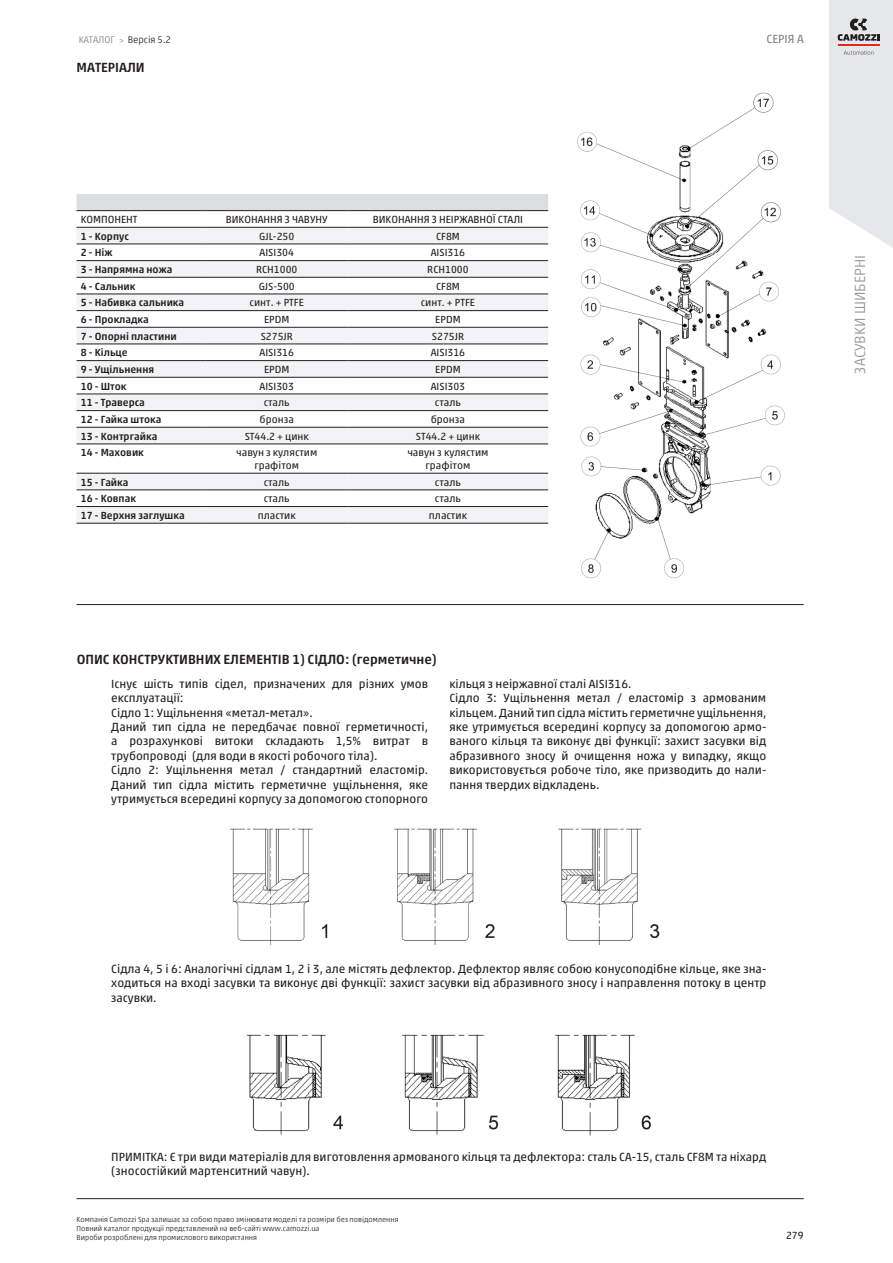
<style>
.page{position:relative;width:893px;height:1263px;background:#fff}
.page>*{position:absolute;margin:0;border:0;box-sizing:border-box;transform-origin:0 0}
.t1{font:300 15px "Akko W1 G";color:#939598}
.blockTitle_value{font:500 13.5px "Akko W1 G";color:#231f20}
.t2{font:12px/14.4px "Akko W1 G";color:#231f20;text-align:justify}
.t3{font:12px "Akko W1 G";color:#808285}
.t4{font:10.5px "Akko W1 G";color:#231f20}
.t5{font:500 10.5px "Akko W1 G";color:#231f20}
.t6{font:300 9.75px "Akko W1 G";color:#231f20}
.t7{font:300 7.5px/9px "Akko W1 G";color:#231f20}
.s1{color:#808285}
.s2{font-size:9px;color:#808285}
</style>
<div class="page">
<svg style="left:829px;top:0;width:64px;height:248px"></svg>
<hr style="left:838px;top:44px;width:41px;height:2px;background:#e72621">
<div style="left:77px;top:194px;width:471px;height:16px;background:#dcdddf"></div>
<div style="left:77px;top:228px;width:471px;height:16px;background:#f2f3f4"></div>
<svg style="left:77px;top:261px;width:471px;height:262px;fill:#f2f3f4"></svg>
<hr style="left:77px;top:210px;width:129px;height:1px;background:#231f20">
<hr style="left:206px;top:210px;width:142px;height:1px;background:#231f20">
<hr style="left:348px;top:210px;width:200px;height:1px;background:#231f20">
<hr style="left:77px;top:227px;width:129px;height:1px;background:#231f20">
<hr style="left:206px;top:227px;width:142px;height:1px;background:#231f20">
<hr style="left:348px;top:227px;width:200px;height:1px;background:#231f20">
<hr style="left:77px;top:244px;width:129px;height:1px;background:#231f20">
<hr style="left:206px;top:244px;width:142px;height:1px;background:#231f20">
<hr style="left:348px;top:244px;width:200px;height:1px;background:#231f20">
<hr style="left:77px;top:260px;width:129px;height:1px;background:#231f20">
<hr style="left:206px;top:260px;width:142px;height:1px;background:#231f20">
<hr style="left:348px;top:260px;width:200px;height:1px;background:#231f20">
<hr style="left:77px;top:277px;width:129px;height:1px;background:#231f20">
<hr style="left:206px;top:277px;width:142px;height:1px;background:#231f20">
<hr style="left:348px;top:277px;width:200px;height:1px;background:#231f20">
<hr style="left:77px;top:294px;width:129px;height:1px;background:#231f20">
<hr style="left:206px;top:294px;width:142px;height:1px;background:#231f20">
<hr style="left:348px;top:294px;width:200px;height:1px;background:#231f20">
<hr style="left:77px;top:310px;width:129px;height:1px;background:#231f20">
<hr style="left:206px;top:310px;width:142px;height:1px;background:#231f20">
<hr style="left:348px;top:310px;width:200px;height:1px;background:#231f20">
<hr style="left:77px;top:327px;width:129px;height:1px;background:#231f20">
<hr style="left:206px;top:327px;width:142px;height:1px;background:#231f20">
<hr style="left:348px;top:327px;width:200px;height:1px;background:#231f20">
<hr style="left:77px;top:344px;width:129px;height:1px;background:#231f20">
<hr style="left:206px;top:344px;width:142px;height:1px;background:#231f20">
<hr style="left:348px;top:344px;width:200px;height:1px;background:#231f20">
<hr style="left:77px;top:360px;width:129px;height:1px;background:#231f20">
<hr style="left:206px;top:360px;width:142px;height:1px;background:#231f20">
<hr style="left:348px;top:360px;width:200px;height:1px;background:#231f20">
<hr style="left:77px;top:377px;width:129px;height:1px;background:#231f20">
<hr style="left:206px;top:377px;width:142px;height:1px;background:#231f20">
<hr style="left:348px;top:377px;width:200px;height:1px;background:#231f20">
<hr style="left:77px;top:394px;width:129px;height:1px;background:#231f20">
<hr style="left:206px;top:394px;width:142px;height:1px;background:#231f20">
<hr style="left:348px;top:394px;width:200px;height:1px;background:#231f20">
<hr style="left:77px;top:410px;width:129px;height:1px;background:#231f20">
<hr style="left:206px;top:410px;width:142px;height:1px;background:#231f20">
<hr style="left:348px;top:410px;width:200px;height:1px;background:#231f20">
<hr style="left:77px;top:427px;width:129px;height:1px;background:#231f20">
<hr style="left:206px;top:427px;width:142px;height:1px;background:#231f20">
<hr style="left:348px;top:427px;width:200px;height:1px;background:#231f20">
<hr style="left:77px;top:444px;width:129px;height:1px;background:#231f20">
<hr style="left:206px;top:444px;width:142px;height:1px;background:#231f20">
<hr style="left:348px;top:444px;width:200px;height:1px;background:#231f20">
<hr style="left:77px;top:473px;width:129px;height:1px;background:#231f20">
<hr style="left:206px;top:473px;width:142px;height:1px;background:#231f20">
<hr style="left:348px;top:473px;width:200px;height:1px;background:#231f20">
<hr style="left:77px;top:490px;width:129px;height:1px;background:#231f20">
<hr style="left:206px;top:490px;width:142px;height:1px;background:#231f20">
<hr style="left:348px;top:490px;width:200px;height:1px;background:#231f20">
<hr style="left:77px;top:506px;width:129px;height:1px;background:#231f20">
<hr style="left:206px;top:506px;width:142px;height:1px;background:#231f20">
<hr style="left:348px;top:506px;width:200px;height:1px;background:#231f20">
<hr style="left:77px;top:523px;width:129px;height:1px;background:#231f20">
<hr style="left:206px;top:523px;width:142px;height:1px;background:#231f20">
<hr style="left:348px;top:523px;width:200px;height:1px;background:#231f20">
<hr style="left:77px;top:604px;width:727px;height:1px;background:#231f20">
<hr style="left:77px;top:1198px;width:727px;height:1px;background:#231f20">
<img style="left:577px;top:92px;width:208px;height:487px">
<img style="left:230px;top:828px;width:430px;height:117px">
<img style="left:246px;top:1034px;width:405px;height:102px">
<p class="t6" style="left:79px;top:33px;width:94px"><span class="s1">КАТАЛОГ</span> <span class="s2">&gt;</span> Версія 5.2</p>
<p class="blockTitle_value" style="left:77px;top:57px;width:70px">МАТЕРІАЛИ</p>
<p class="t3" style="left:766px;top:31px;width:39px">СЕРІЯ A</p>
<p class="t4" style="left:81px;top:212px;width:58px">КОМПОНЕНТ</p>
<p class="t4" style="left:226px;top:212px;width:103px">ВИКОНАННЯ З ЧАВУНУ</p>
<p class="t4" style="left:373px;top:212px;width:152px">ВИКОНАННЯ З НЕІРЖАВНОЇ СТАЛІ</p>
<p class="t5" style="left:81px;top:228px;width:50px">1 ‐ Корпус</p>
<p class="t4" style="left:259px;top:228px;width:37px">GJL‐250</p>
<p class="t4" style="left:436px;top:228px;width:25px">CF8M</p>
<p class="t5" style="left:81px;top:245px;width:33px">2 ‐ Ніж</p>
<p class="t4" style="left:260px;top:245px;width:36px">AISI304</p>
<p class="t4" style="left:431px;top:245px;width:36px">AISI316</p>
<p class="t5" style="left:81px;top:262px;width:93px">3 ‐ Напрямна ножа</p>
<p class="t4" style="left:256px;top:262px;width:43px">RCH1000</p>
<p class="t4" style="left:427px;top:262px;width:43px">RCH1000</p>
<p class="t5" style="left:81px;top:278px;width:56px">4 ‐ Сальник</p>
<p class="t4" style="left:259px;top:278px;width:38px">GJS‐500</p>
<p class="t4" style="left:436px;top:278px;width:25px">CF8M</p>
<p class="t5" style="left:81px;top:295px;width:105px">5 ‐ Набивка сальника</p>
<p class="t4" style="left:250px;top:295px;width:56px">синт. + PTFE</p>
<p class="t4" style="left:421px;top:295px;width:56px">синт. + PTFE</p>
<p class="t5" style="left:81px;top:312px;width:70px">6 ‐ Прокладка</p>
<p class="t4" style="left:264px;top:312px;width:27px">EPDM</p>
<p class="t4" style="left:435px;top:312px;width:27px">EPDM</p>
<p class="t5" style="left:81px;top:328px;width:97px">7 ‐ Опорні пластини</p>
<p class="t4" style="left:261px;top:328px;width:34px">S275JR</p>
<p class="t4" style="left:432px;top:328px;width:34px">S275JR</p>
<p class="t5" style="left:81px;top:345px;width:48px">8 ‐ Кільце</p>
<p class="t4" style="left:260px;top:345px;width:36px">AISI316</p>
<p class="t4" style="left:431px;top:345px;width:36px">AISI316</p>
<p class="t5" style="left:81px;top:362px;width:75px">9 ‐ Ущільнення</p>
<p class="t4" style="left:264px;top:362px;width:27px">EPDM</p>
<p class="t4" style="left:435px;top:362px;width:27px">EPDM</p>
<p class="t5" style="left:81px;top:378px;width:47px">10 ‐ Шток</p>
<p class="t4" style="left:260px;top:378px;width:36px">AISI303</p>
<p class="t4" style="left:431px;top:378px;width:36px">AISI303</p>
<p class="t5" style="left:81px;top:395px;width:66px">11 ‐ Траверса</p>
<p class="t4" style="left:264px;top:395px;width:28px">сталь</p>
<p class="t4" style="left:435px;top:395px;width:28px">сталь</p>
<p class="t5" style="left:81px;top:412px;width:82px">12 ‐ Гайка штока</p>
<p class="t4" style="left:260px;top:412px;width:36px">бронза</p>
<p class="t4" style="left:431px;top:412px;width:36px">бронза</p>
<p class="t5" style="left:81px;top:428px;width:78px">13 ‐ Контргайка</p>
<p class="t4" style="left:245px;top:428px;width:66px">ST44.2 + цинк</p>
<p class="t4" style="left:416px;top:428px;width:66px">ST44.2 + цинк</p>
<p class="t5" style="left:81px;top:445px;width:65px">14 ‐ Маховик</p>
<p class="t4" style="left:236px;top:445px;width:83px">чавун з кулястим</p>
<p class="t4" style="left:254px;top:458px;width:46px">графітом</p>
<p class="t4" style="left:407px;top:445px;width:83px">чавун з кулястим</p>
<p class="t4" style="left:426px;top:458px;width:46px">графітом</p>
<p class="t5" style="left:81px;top:474px;width:49px">15 ‐ Гайка</p>
<p class="t4" style="left:264px;top:474px;width:28px">сталь</p>
<p class="t4" style="left:435px;top:474px;width:28px">сталь</p>
<p class="t5" style="left:81px;top:491px;width:57px">16 ‐ Ковпак</p>
<p class="t4" style="left:264px;top:491px;width:28px">сталь</p>
<p class="t4" style="left:435px;top:491px;width:28px">сталь</p>
<p class="t5" style="left:81px;top:508px;width:106px">17 ‐ Верхня заглушка</p>
<p class="t4" style="left:258px;top:508px;width:40px">пластик</p>
<p class="t4" style="left:429px;top:508px;width:40px">пластик</p>
<p class="blockTitle_value" style="left:77px;top:649px;width:361px">ОПИС КОНСТРУКТИВНИХ ЕЛЕМЕНТІВ 1) СІДЛО: (герметичне)</p>
<p class="t2" style="left:111px;top:676px;width:318px">Існує шість типів сідел, призначених для різних умов експлуатації:</p>
<p class="t2" style="left:111px;top:704px;width:203px">Сідло 1: Ущільнення «метал‐метал».</p>
<p class="t2" style="left:111px;top:719px;width:318px">Даний тип сідла не передбачає повної герметичності, а розрахункові витоки складають 1,5% витрат в трубопроводі (для води в якості робочого тіла).</p>
<p class="t2" style="left:111px;top:762px;width:318px">Сідло 2: Ущільнення метал / стандартний еластомір.<br>Даний тип сідла містить герметичне ущільнення, яке утримується всередині корпусу за допомогою стопорного</p>
<p class="t2" style="left:449px;top:676px;width:183px">кільця з неіржавної сталі AISI316.</p>
<p class="t2" style="left:449px;top:690px;width:318px">Сідло 3: Ущільнення метал / еластомір з армованим кільцем. Даний тип сідла містить герметичне ущільнення, яке утримується всередині корпусу за допомогою армо&shy;ваного кільця та виконує дві функції: захист засувки від абразивного зносу й очищення ножа у випадку, якщо використовується робоче тіло, яке призводить до нали&shy;пання твердих відкладень.</p>
<p class="t1" style="left:849px;top:374px;width:120px;rotate:-90deg">ЗАСУВКИ ШИБЕРНІ</p>
<p class="t2" style="left:111px;top:960px;width:657px">Сідла 4, 5 і 6: Аналогічні сідлам 1, 2 і 3, але містять дефлектор. Дефлектор являє собою конусоподібне кільце, яке зна&shy;ходиться на вході засувки та виконує дві функції: захист засувки від абразивного зносу і направлення потоку в центр засувки.</p>
<p class="t2" style="left:111px;top:1148px;width:656px">ПРИМІТКА: Є три види матеріалів для виготовлення армованого кільця та дефлектора: сталь CA‐15, сталь CF8M та ніхард (зносостійкий мартенситний чавун).</p>
<p class="t7" style="left:77px;top:1214px;width:324px">Компанія Camozzi Spa залишає за собою право змінювати моделі та розміри без повідомлення<br>Повний каталог продукції представлений на веб-сайті www.camozzi.ua<br>Вироби розроблені для промислового використання</p>
<p class="t4" style="left:786px;top:1228px;width:19px">279</p>
</div>
